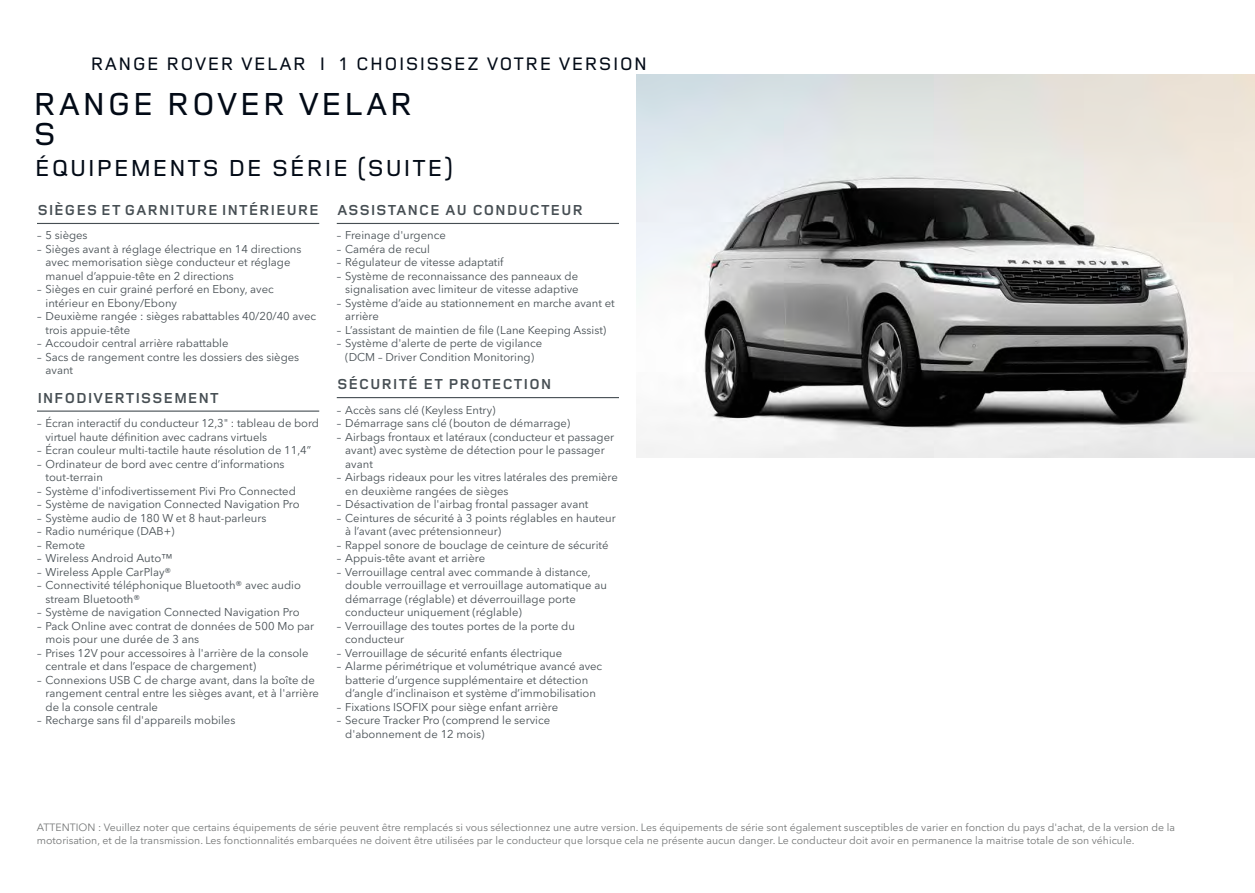
<style>
.page{position:relative;width:1255px;height:893px;background:#fff}
.page>*{position:absolute;margin:0;border:0;box-sizing:border-box;transform-origin:0 0}
.t1{font:500 33px/30px "Land Rover Wide";color:#020a16}
.t2{font:500 24px "Land Rover Wide";color:#020a16}
.t3{font:500 18.75px "Land Rover Wide";color:#020a16}
.t4{font:700 15px "Land Rover Wide";color:#464e53}
.t5{font:11.25px/13.5px "Avenir Next W1 G";color:#464e53}
.t6{font:10.5px/12.8px "Avenir Next W1 G";color:#757777}
</style>
<div class="page">
<img style="left:636px;top:74px;width:618px;height:383px">
<hr style="left:37px;top:223px;width:282px;height:1px;background:#464e53">
<hr style="left:37px;top:411px;width:282px;height:1px;background:#464e53">
<hr style="left:337px;top:223px;width:282px;height:1px;background:#464e53">
<hr style="left:337px;top:397px;width:282px;height:1px;background:#464e53">
<h3 class="t3" style="left:90px;top:50px;width:559px">RANGE ROVER VELAR I 1 CHOISISSEZ VOTRE VERSION</h3>
<h1 class="t1" style="left:33px;top:87px;width:382px">RANGE ROVER VELAR<br>S</h1>
<h2 class="t2" style="left:34px;top:151px;width:421px">ÉQUIPEMENTS DE SÉRIE (SUITE)</h2>
<h3 class="t4" style="left:37px;top:200px;width:284px">SIÈGES ET GARNITURE INTÉRIEURE</h3>
<p class="t5" style="left:37px;top:229px;width:52px">– 5 sièges</p>
<p class="t5" style="left:45px;top:242px;width:257px;text-indent:-9px">– Sièges avant à réglage électrique en 14 directions avec memorisation siège conducteur et réglage manuel d’appuie-tête en 2 directions</p>
<p class="t5" style="left:45px;top:283px;width:230px;text-indent:-9px">– Sièges en cuir grainé perforé en Ebony, avec intérieur en Ebony/Ebony</p>
<p class="t5" style="left:45px;top:310px;width:272px;text-indent:-9px">– Deuxième rangée : sièges rabattables 40/20/40 avec trois appuie-tête</p>
<p class="t5" style="left:37px;top:337px;width:193px">– Accoudoir central arrière rabattable</p>
<p class="t5" style="left:45px;top:350px;width:255px;text-indent:-9px">– Sacs de rangement contre les dossiers des sièges avant</p>
<h3 class="t4" style="left:37px;top:388px;width:184px">INFODIVERTISSEMENT</h3>
<p class="t5" style="left:45px;top:416px;width:275px;text-indent:-9px">– Écran interactif du conducteur 12,3" : tableau de bord virtuel haute définition avec cadrans virtuels</p>
<p class="t5" style="left:37px;top:443px;width:276px">– Écran couleur multi-tactile haute résolution de 11,4”</p>
<p class="t5" style="left:45px;top:457px;width:240px;text-indent:-9px">– Ordinateur de bord avec centre d’informations tout-terrain</p>
<p class="t5" style="left:37px;top:484px;width:260px">– Système d'infodivertissement Pivi Pro Connected</p>
<p class="t5" style="left:37px;top:497px;width:264px">– Système de navigation Connected Navigation Pro</p>
<p class="t5" style="left:37px;top:511px;width:231px">– Système audio de 180 W et 8 haut-parleurs</p>
<p class="t5" style="left:37px;top:524px;width:139px">– Radio numérique (DAB+)</p>
<p class="t5" style="left:37px;top:538px;width:50px">– Remote</p>
<p class="t5" style="left:37px;top:551px;width:137px">– Wireless Android Auto™</p>
<p class="t5" style="left:37px;top:565px;width:136px">– Wireless Apple CarPlay®</p>
<p class="t5" style="left:45px;top:578px;width:257px;text-indent:-9px">– Connectivité téléphonique Bluetooth® avec audio stream Bluetooth®</p>
<p class="t5" style="left:37px;top:605px;width:264px">– Système de navigation Connected Navigation Pro</p>
<p class="t5" style="left:45px;top:619px;width:270px;text-indent:-9px">– Pack Online avec contrat de données de 500 Mo par mois pour une durée de 3 ans</p>
<p class="t5" style="left:45px;top:646px;width:264px;text-indent:-9px">– Prises 12V pour accessoires à l'arrière de la console centrale et dans l’espace de chargement)</p>
<p class="t5" style="left:45px;top:673px;width:275px;text-indent:-9px">– Connexions USB C de charge avant, dans la boîte de rangement central entre les sièges avant, et à l'arrière de la console centrale</p>
<p class="t5" style="left:37px;top:713px;width:200px">– Recharge sans fil d'appareils mobiles</p>
<h3 class="t4" style="left:337px;top:200px;width:248px">ASSISTANCE AU CONDUCTEUR</h3>
<p class="t5" style="left:337px;top:229px;width:110px">– Freinage d'urgence</p>
<p class="t5" style="left:337px;top:242px;width:95px">– Caméra de recul</p>
<p class="t5" style="left:337px;top:256px;width:168px">– Régulateur de vitesse adaptatif</p>
<p class="t5" style="left:337px;top:269px;width:243px;text-align:right">– Système de reconnaissance des panneaux de signalisation avec limiteur de vitesse adaptive</p>
<p class="t5" style="left:345px;top:296px;width:271px;text-indent:-9px">– Système d’aide au stationnement en marche avant et arrière</p>
<p class="t5" style="left:337px;top:323px;width:271px">– L’assistant de maintien de file (Lane Keeping Assist)</p>
<p class="t5" style="left:337px;top:337px;width:207px;text-align:center">– Système d'alerte de perte de vigilance (DCM – Driver Condition Monitoring)</p>
<h3 class="t4" style="left:337px;top:374px;width:216px">SÉCURITÉ ET PROTECTION</h3>
<p class="t5" style="left:337px;top:403px;width:160px">– Accès sans clé (Keyless Entry)</p>
<p class="t5" style="left:337px;top:416px;width:235px">– Démarrage sans clé (bouton de démarrage)</p>
<p class="t5" style="left:345px;top:430px;width:270px;text-indent:-9px">– Airbags frontaux et latéraux (conducteur et passager avant) avec système de détection pour le passager avant</p>
<p class="t5" style="left:345px;top:470px;width:274px;text-indent:-9px">– Airbags rideaux pour les vitres latérales des première en deuxième rangées de sièges</p>
<p class="t5" style="left:337px;top:497px;width:253px">– Désactivation de l'airbag frontal passager avant</p>
<p class="t5" style="left:345px;top:511px;width:272px;text-indent:-9px">– Ceintures de sécurité à 3 points réglables en hauteur à l’avant (avec prétensionneur)</p>
<p class="t5" style="left:337px;top:538px;width:273px">– Rappel sonore de bouclage de ceinture de sécurité</p>
<p class="t5" style="left:337px;top:551px;width:150px">– Appuis-tête avant et arrière</p>
<p class="t5" style="left:345px;top:565px;width:263px;text-indent:-9px">– Verrouillage central avec commande à distance, double verrouillage et verrouillage automatique au démarrage (réglable) et déverrouillage porte conducteur uniquement (réglable)</p>
<p class="t5" style="left:345px;top:619px;width:231px;text-indent:-9px">– Verrouillage des toutes portes de la porte du conducteur</p>
<p class="t5" style="left:337px;top:646px;width:227px">– Verrouillage de sécurité enfants électrique</p>
<p class="t5" style="left:337px;top:659px;width:267px;text-align:center">– Alarme périmétrique et volumétrique avancé avec batterie d’urgence supplémentaire et détection d’angle d’inclinaison et système d’immobilisation</p>
<p class="t5" style="left:337px;top:700px;width:223px">– Fixations ISOFIX pour siège enfant arrière</p>
<p class="t5" style="left:345px;top:713px;width:206px;text-indent:-9px">– Secure Tracker Pro (comprend le service d'abonnement de 12 mois)</p>
<p class="t6" style="left:37px;top:821px;width:1139px">ATTENTION : Veuillez noter que certains équipements de série peuvent être remplacés si vous sélectionnez une autre version. Les équipements de série sont également susceptibles de varier en fonction du pays d'achat, de la version de la motorisation, et de la transmission. Les fonctionnalités embarquées ne doivent être utilisées par le conducteur que lorsque cela ne présente aucun danger. Le conducteur doit avoir en permanence la maitrise totale de son véhicule.</p>
</div>
